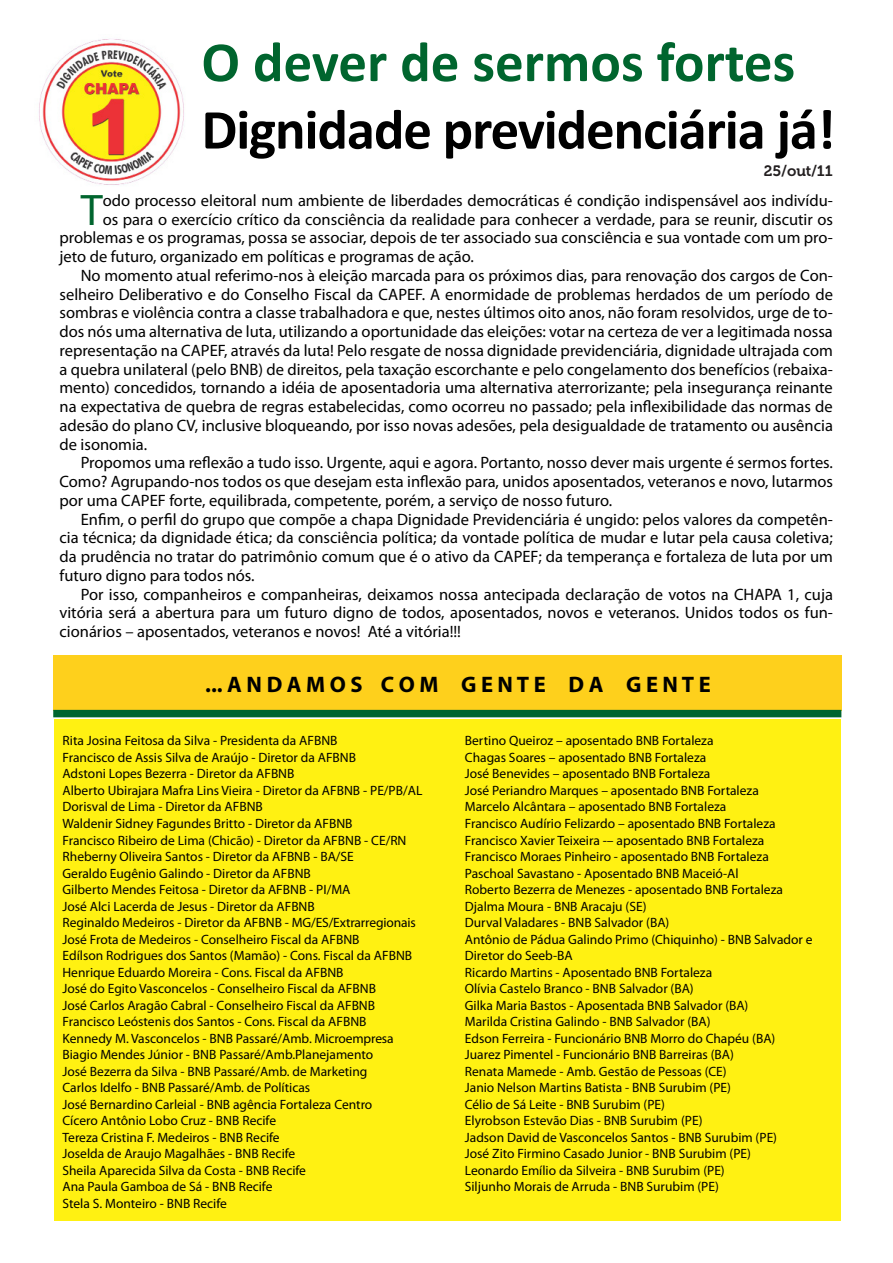
<style>
.page{position:relative;width:893px;height:1263px;background:#fff}
.page>*{position:absolute;margin:0;border:0;box-sizing:border-box;transform-origin:0 0}
.t1{font:700 57px "Calibri";letter-spacing:-.02em;color:#000}
.t2{font:700 57px "Calibri";color:#00652e}
.t3{font:44.25px "Myriad Pro";color:#00652e}
.t4{font:700 22.5px "Myriad Pro";color:#000}
.t5{font:16.5px/18.8px "Myriad Pro";color:#000;text-align:justify}
.Texto{font:15px "Museo 700";color:#231f20}
.t6{font:13.5px "Myriad Pro";color:#000}
</style>
<div class="page">
<img style="left:39px;top:39px;width:145px;height:146px">
<div style="left:54px;top:719px;width:787px;height:501px;background:#fff112"></div>
<div style="left:53px;top:656px;width:788px;height:55px;background:#fed01c"></div>
<div style="left:53px;top:710px;width:788px;height:7px;background:#00652e"></div>
<p class="t2" style="left:201px;top:27px;width:595px">O dever de sermos fortes</p>
<p class="t1" style="left:201px;top:94px;width:635px">Dignidade previdenciária já!</p>
<p class="Texto" style="left:764px;top:162px;width:71px">25/out/11</p>
<p class="t3" style="left:81px;top:182px;width:24px">T</p>
<p class="t5" style="left:103px;top:191px;width:732px">odo processo eleitoral num ambiente de liberdades democráticas é condição indispensável aos indivídu-</p>
<p class="t5" style="left:103px;top:209px;width:732px">os para o exercício crítico da consciência da realidade para conhecer a verdade, para se reunir, discutir os</p>
<p class="t5" style="left:60px;top:228px;width:775px">problemas e os programas, possa se associar, depois de ter associado sua consciência e sua vontade com um pro-</p>
<p class="t5" style="left:60px;top:247px;width:416px">jeto de futuro, organizado em políticas e programas de ação.</p>
<p class="t5" style="left:60px;top:266px;width:775px;text-indent:21px">No momento atual referimo-nos à eleição marcada para os próximos dias, para renovação dos cargos de Con&shy;selheiro Deliberativo e do Conselho Fiscal da CAPEF. A enormidade de problemas herdados de um período de sombras e violência contra a classe trabalhadora e que, nestes últimos oito anos, não foram resolvidos, urge de to&shy;dos nós uma alternativa de luta, utilizando a oportunidade das eleições: votar na certeza de ver a legitimada nossa representação na CAPEF, através da luta! Pelo resgate de nossa dignidade previdenciária, dignidade ultrajada com a quebra unilateral (pelo BNB) de direitos, pela taxação escorchante e pelo congelamento dos benefícios (rebaixa&shy;mento) concedidos, tornando a idéia de aposentadoria uma alternativa aterrorizante; pela insegurança reinante na expectativa de quebra de regras estabelecidas, como ocorreu no passado; pela inflexibilidade das normas de adesão do plano CV, inclusive bloqueando, por isso novas adesões, pela desigualdade de tratamento ou ausência de isonomia.</p>
<p class="t5" style="left:60px;top:453px;width:775px;text-indent:21px">Propomos uma reflexão a tudo isso. Urgente, aqui e agora. Portanto, nosso dever mais urgente é sermos fortes.<br>Como? Agrupando-nos todos os que desejam esta inflexão para, unidos aposentados, veteranos e novo, lutarmos por uma CAPEF forte, equilibrada, competente, porém, a serviço de nosso futuro.</p>
<p class="t5" style="left:60px;top:509px;width:775px;text-indent:21px">Enfim, o perfil do grupo que compõe a chapa Dignidade Previdenciária é ungido: pelos valores da competên&shy;cia técnica; da dignidade ética; da consciência política; da vontade política de mudar e lutar pela causa coletiva; da prudência no tratar do patrimônio comum que é o ativo da CAPEF; da temperança e fortaleza de luta por um futuro digno para todos nós.</p>
<p class="t5" style="left:60px;top:584px;width:775px;text-indent:21px">Por isso, companheiros e companheiras, deixamos nossa antecipada declaração de votos na CHAPA 1, cuja vitória será a abertura para um futuro digno de todos, aposentados, novos e veteranos. Unidos todos os fun&shy;cionários – aposentados, veteranos e novos! Até a vitória!!!</p>
<p class="t4" style="left:205px;top:670px;width:507px">... A N D A M O S C O M G E N T E D A G E N T E</p>
<p class="t6" style="left:63px;top:733px;width:277px">Rita Josina Feitosa da Silva - Presidenta da AFBNB</p>
<p class="t6" style="left:63px;top:749px;width:295px">Francisco de Assis Silva de Araújo - Diretor da AFBNB</p>
<p class="t6" style="left:63px;top:766px;width:233px">Adstoni Lopes Bezerra - Diretor da AFBNB</p>
<p class="t6" style="left:63px;top:782px;width:361px">Alberto Ubirajara Mafra Lins Vieira - Diretor da AFBNB - PE/PB/AL</p>
<p class="t6" style="left:63px;top:799px;width:202px">Dorisval de Lima - Diretor da AFBNB</p>
<p class="t6" style="left:63px;top:815px;width:292px">Waldenir Sidney Fagundes Britto - Diretor da AFBNB</p>
<p class="t6" style="left:63px;top:832px;width:345px">Francisco Ribeiro de Lima (Chicão) - Diretor da AFBNB - CE/RN</p>
<p class="t6" style="left:63px;top:848px;width:293px">Rheberny Oliveira Santos - Diretor da AFBNB - BA/SE</p>
<p class="t6" style="left:63px;top:865px;width:250px">Geraldo Eugênio Galindo - Diretor da AFBNB</p>
<p class="t6" style="left:63px;top:881px;width:289px">Gilberto Mendes Feitosa - Diretor da AFBNB - PI/MA</p>
<p class="t6" style="left:63px;top:898px;width:254px">José Alci Lacerda de Jesus - Diretor da AFBNB</p>
<p class="t6" style="left:63px;top:914px;width:355px">Reginaldo Medeiros - Diretor da AFBNB - MG/ES/Extrarregionais</p>
<p class="t6" style="left:63px;top:931px;width:299px">José Frota de Medeiros - Conselheiro Fiscal da AFBNB</p>
<p class="t6" style="left:63px;top:947px;width:351px">Edílson Rodrigues dos Santos (Mamão) - Cons. Fiscal da AFBNB</p>
<p class="t6" style="left:63px;top:964px;width:283px">Henrique Eduardo Moreira - Cons. Fiscal da AFBNB</p>
<p class="t6" style="left:63px;top:980px;width:315px">José do Egito Vasconcelos - Conselheiro Fiscal da AFBNB</p>
<p class="t6" style="left:63px;top:997px;width:314px">José Carlos Aragão Cabral - Conselheiro Fiscal da AFBNB</p>
<p class="t6" style="left:63px;top:1013px;width:306px">Francisco Leóstenis dos Santos - Cons. Fiscal da AFBNB</p>
<p class="t6" style="left:63px;top:1030px;width:333px">Kennedy M. Vasconcelos - BNB Passaré/Amb. Microempresa</p>
<p class="t6" style="left:63px;top:1046px;width:312px">Biagio Mendes Júnior - BNB Passaré/Amb.Planejamento</p>
<p class="t6" style="left:63px;top:1063px;width:306px">José Bezerra da Silva - BNB Passaré/Amb. de Marketing</p>
<p class="t6" style="left:63px;top:1079px;width:249px">Carlos Idelfo - BNB Passaré/Amb. de Políticas</p>
<p class="t6" style="left:63px;top:1096px;width:311px">José Bernardino Carleial - BNB agência Fortaleza Centro</p>
<p class="t6" style="left:63px;top:1112px;width:215px">Cícero Antônio Lobo Cruz - BNB Recife</p>
<p class="t6" style="left:63px;top:1129px;width:219px">Tereza Cristina F. Medeiros - BNB Recife</p>
<p class="t6" style="left:63px;top:1145px;width:234px">Joselda de Araujo Magalhães - BNB Recife</p>
<p class="t6" style="left:63px;top:1162px;width:245px">Sheila Aparecida Silva da Costa - BNB Recife</p>
<p class="t6" style="left:63px;top:1178px;width:211px">Ana Paula Gamboa de Sá - BNB Recife</p>
<p class="t6" style="left:63px;top:1195px;width:166px">Stela S. Monteiro - BNB Recife</p>
<p class="t6" style="left:465px;top:733px;width:250px">Bertino Queiroz – aposentado BNB Fortaleza</p>
<p class="t6" style="left:465px;top:749px;width:243px">Chagas Soares – aposentado BNB Fortaleza</p>
<p class="t6" style="left:465px;top:766px;width:247px">José Benevides – aposentado BNB Fortaleza</p>
<p class="t6" style="left:465px;top:782px;width:296px">José Periandro Marques – aposentado BNB Fortaleza</p>
<p class="t6" style="left:465px;top:799px;width:263px">Marcelo Alcântara – aposentado BNB Fortaleza</p>
<p class="t6" style="left:465px;top:815px;width:312px">Francisco Audírio Felizardo – aposentado BNB Fortaleza</p>
<p class="t6" style="left:465px;top:832px;width:301px">Francisco Xavier Teixeira -– aposentado BNB Fortaleza</p>
<p class="t6" style="left:465px;top:848px;width:306px">Francisco Moraes Pinheiro - aposentado BNB Fortaleza</p>
<p class="t6" style="left:465px;top:865px;width:275px">Paschoal Savastano - Aposentado BNB Maceió-Al</p>
<p class="t6" style="left:465px;top:881px;width:320px">Roberto Bezerra de Menezes - aposentado BNB Fortaleza</p>
<p class="t6" style="left:465px;top:898px;width:183px">Djalma Moura - BNB Aracaju (SE)</p>
<p class="t6" style="left:465px;top:914px;width:206px">Durval Valadares - BNB Salvador (BA)</p>
<p class="t6" style="left:465px;top:931px;width:349px">Antônio de Pádua Galindo Primo (Chiquinho) - BNB Salvador e</p>
<p class="t6" style="left:465px;top:947px;width:110px">Diretor do Seeb-BA</p>
<p class="t6" style="left:465px;top:964px;width:249px">Ricardo Martins - Aposentado BNB Fortaleza</p>
<p class="t6" style="left:465px;top:980px;width:230px">Olívia Castelo Branco - BNB Salvador (BA)</p>
<p class="t6" style="left:465px;top:997px;width:285px">Gilka Maria Bastos - Aposentada BNB Salvador (BA)</p>
<p class="t6" style="left:465px;top:1013px;width:247px">Marilda Cristina Galindo - BNB Salvador (BA)</p>
<p class="t6" style="left:465px;top:1030px;width:312px">Edson Ferreira - Funcionário BNB Morro do Chapéu (BA)</p>
<p class="t6" style="left:465px;top:1046px;width:271px">Juarez Pimentel - Funcionário BNB Barreiras (BA)</p>
<p class="t6" style="left:465px;top:1063px;width:263px">Renata Mamede - Amb. Gestão de Pessoas (CE)</p>
<p class="t6" style="left:465px;top:1079px;width:268px">Janio Nelson Martins Batista - BNB Surubim (PE)</p>
<p class="t6" style="left:465px;top:1096px;width:202px">Célio de Sá Leite - BNB Surubim (PE)</p>
<p class="t6" style="left:465px;top:1112px;width:239px">Elyrobson Estevão Dias - BNB Surubim (PE)</p>
<p class="t6" style="left:465px;top:1129px;width:314px">Jadson David de Vasconcelos Santos - BNB Surubim (PE)</p>
<p class="t6" style="left:465px;top:1145px;width:288px">José Zito Firmino Casado Junior - BNB Surubim (PE)</p>
<p class="t6" style="left:465px;top:1162px;width:261px">Leonardo Emílio da Silveira - BNB Surubim (PE)</p>
<p class="t6" style="left:465px;top:1178px;width:256px">Siljunho Morais de Arruda - BNB Surubim (PE)</p>
</div>
